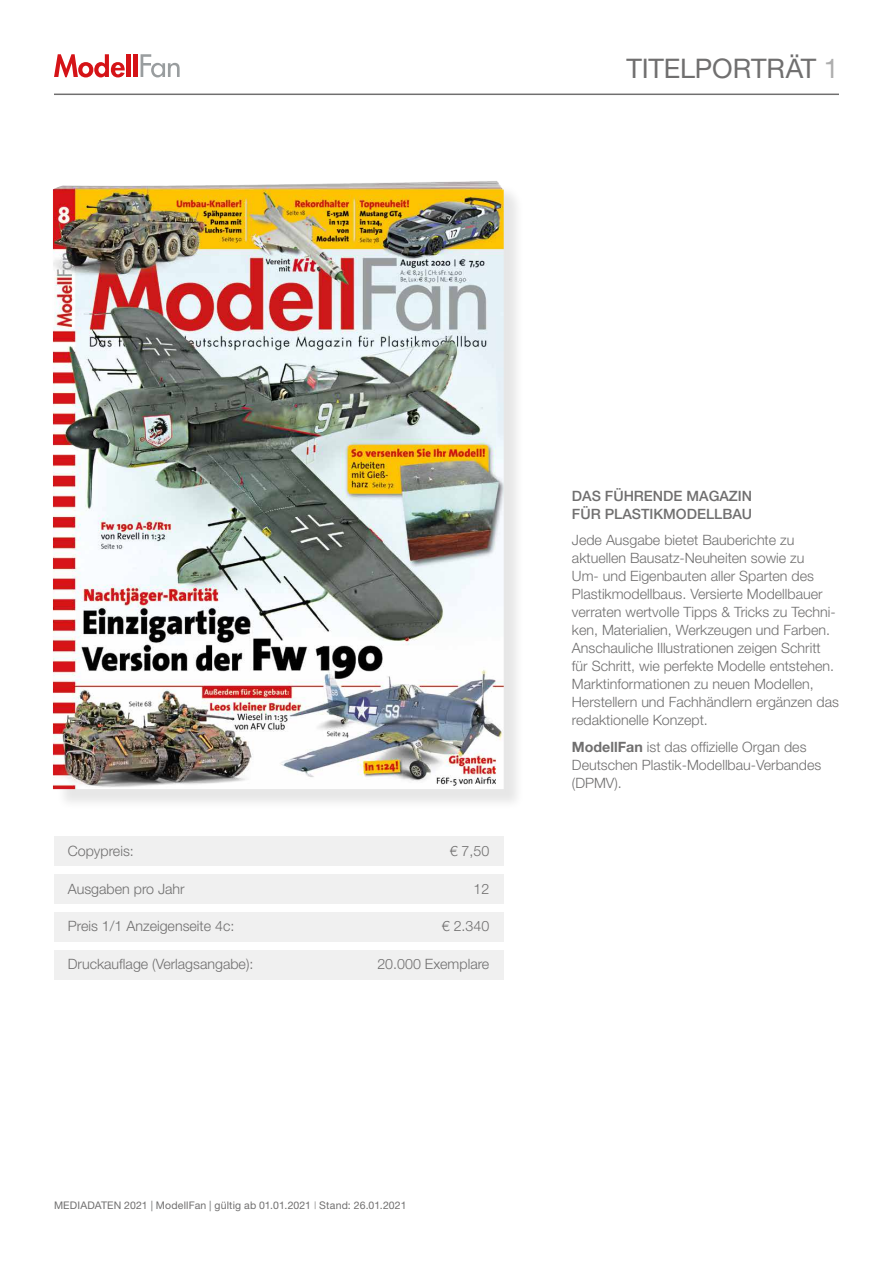
<style>
.page{position:relative;width:893px;height:1263px;background:#fff}
.page>*{position:absolute;margin:0;border:0;box-sizing:border-box;transform-origin:0 0}
.t1{font:27px "Helvetica Neue LT";letter-spacing:-.005em;color:#706f6f}
.t2{font:300 14.25px/18px "Helvetica Neue LT";color:#706f6f}
.t3{font:500 14.25px/18px "Helvetica Neue LT";color:#706f6f}
.t4{font:10.5px "Helvetica Neue LT";letter-spacing:.015em;color:#706f6f}
.s1{color:#aeaeae}
.s2{font-weight:700}
.s3{font-weight:300;font-stretch:condensed}
</style>
<div class="page">
<hr style="left:54px;top:94px;width:785px;height:1px;background:#706f6f">
<svg style="left:54px;top:54px;width:71px;height:23px"></svg>
<hr style="left:127px;top:54px;width:4px;height:23px;background:#d51317">
<hr style="left:134px;top:54px;width:4px;height:23px;background:#d51317">
<svg style="left:141px;top:54px;width:39px;height:23px"></svg>
<div style="left:56px;top:183px;width:469px;height:627px;background:#000;opacity:.1"></div>
<img style="left:53px;top:181px;width:451px;height:608px">
<div style="left:54px;top:836px;width:449px;height:29px;background:#f0f0f0"></div>
<div style="left:54px;top:874px;width:449px;height:30px;background:#f0f0f0"></div>
<div style="left:54px;top:912px;width:449px;height:30px;background:#f0f0f0"></div>
<div style="left:54px;top:950px;width:449px;height:30px;background:#f0f0f0"></div>
<h1 class="t1" style="left:626px;top:52px;width:214px">TITELPORTRÄT <span class="s1">1</span></h1>
<p class="t2" style="left:68px;top:841px;width:67px">Copypreis:</p>
<p class="t2" style="left:450px;top:841px;width:41px">€ 7,50</p>
<p class="t2" style="left:68px;top:879px;width:118px">Ausgaben pro Jahr</p>
<p class="t2" style="left:473px;top:879px;width:17px">12</p>
<p class="t2" style="left:68px;top:917px;width:168px">Preis 1/1 Anzeigenseite 4c:</p>
<p class="t2" style="left:442px;top:917px;width:49px">€ 2.340</p>
<p class="t2" style="left:68px;top:955px;width:187px">Druckauflage (Verlagsangabe):</p>
<p class="t2" style="left:377px;top:955px;width:113px">20.000 Exemplare</p>
<p class="t3" style="left:572px;top:486px;width:182px">DAS FÜHRENDE MAGAZIN<br>FÜR PLASTIKMODELLBAU</p>
<p class="t2" style="left:572px;top:531px;width:269px">Jede Ausgabe bietet Bauberichte zu aktuellen Bausatz-Neuheiten sowie zu<br>Um- und Eigenbauten aller Sparten des Plastikmodellbaus. Versierte Modellbauer verraten wertvolle Tipps &amp; Tricks zu Techni&shy;ken, Materialien, Werkzeugen und Farben.<br>Anschauliche Illustrationen zeigen Schritt für Schritt, wie perfekte Modelle entstehen.<br>Marktinformationen zu neuen Modellen, Herstellern und Fachhändlern ergänzen das redaktionelle Konzept.</p>
<p class="t2" style="left:572px;top:737px;width:251px"><span class="s2">ModellFan</span> ist das offizielle Organ des<br>Deutschen Plastik-Modellbau-Verbandes (DPMV).</p>
<p class="t4" style="left:54px;top:1199px;width:354px">MEDIADATEN 2021 | ModellFan | gültig ab 01.01.2021 <span class="s3">|</span> Stand: 26.01.2021</p>
</div>
